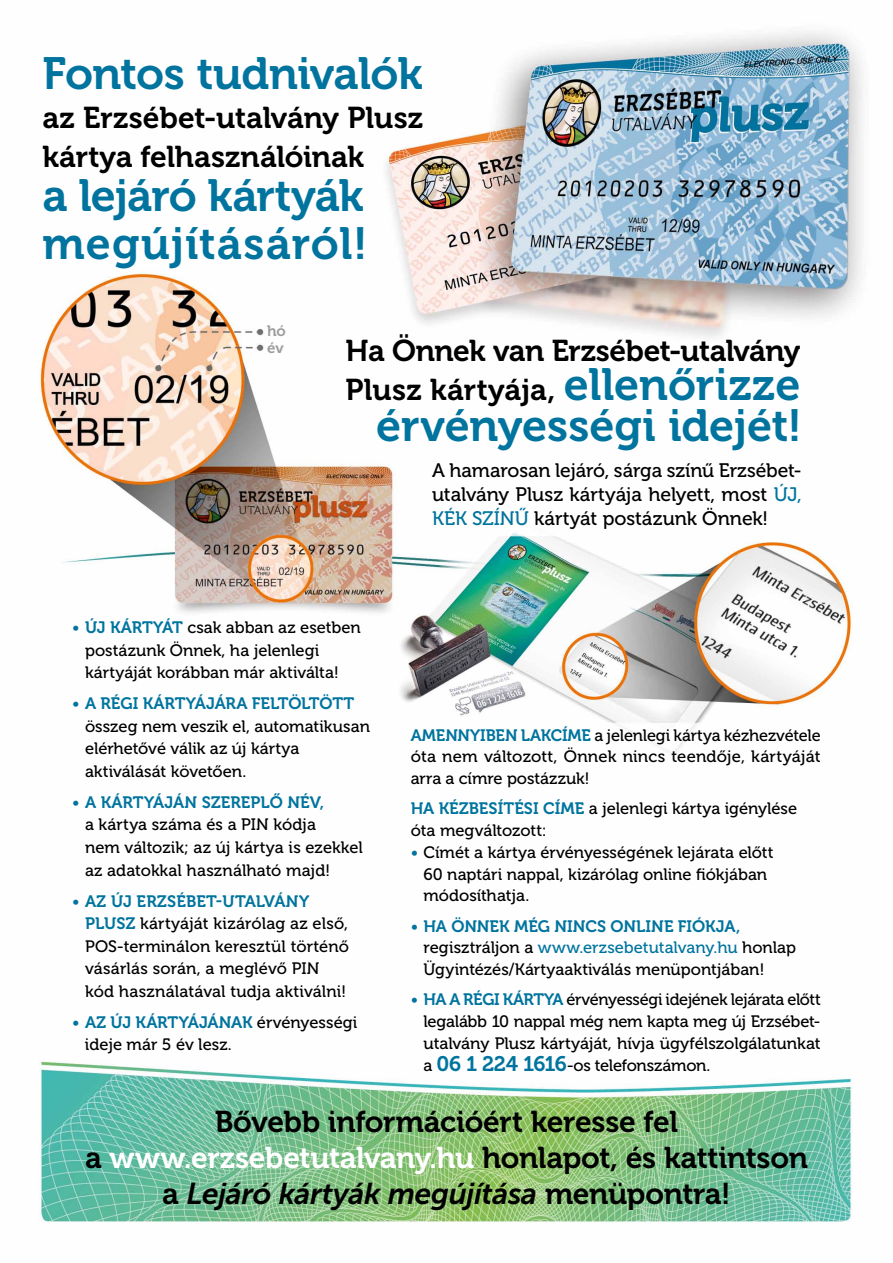
<style>
.page{position:relative;width:893px;height:1263px;background:#fff}
.page>*{position:absolute;margin:0;border:0;box-sizing:border-box;transform-origin:0 0}
.t1{font:45px/48px "Museo 700";letter-spacing:-.015em;color:#00749e}
.t2{font:30px/39px "Museo 700";letter-spacing:-.015em;color:#000}
.t3{font:italic 30px "Museo Sans 700";letter-spacing:-.01em;color:#000}
.t4{font:19.5px/24px "Museo 500";letter-spacing:-.005em;color:#000;text-align:justify}
.t5{font:16.5px/22.5px "Museo 500";color:#000}
.t6{font:16.5px "Museo 700";color:#00749e}
.t7{font:15px/16.5px "Museo 700";color:#9d9d9c}
.s1{font-size:45px;color:#00749e}
.s2{color:#00749e}
.s3{font-family:"Museo 700";color:#00749e}
.s4{font-family:"Museo 500"}
.s5{font-family:"Museo 500";color:#000}
.s6{font-family:"Museo 700";font-size:21px;color:#00749e}
.s7{color:#fff}
.s8{font-family:"Museo 700";font-style:normal}
</style>
<div class="page">
<img style="left:39px;top:31px;width:824px;height:1191px">
<h1 class="t1" style="left:43px;top:50px;width:382px">Fontos tudnivalók</h1>
<h2 class="t2" style="left:43px;top:99px;width:382px">az Erzsébet-utalvány Plusz kártya felhasználóinak</h2>
<h1 class="t1" style="left:43px;top:172px;width:327px">a lejáró kártyák megújításáról!</h1>
<p class="t7" style="left:267px;top:323px;width:20px">hó év</p>
<h2 class="t2" style="left:346px;top:332px;width:456px">Ha Önnek van Erzsébet-utalvány<br>Plusz kártyája, <span class="s1">ellenőrizze</span></h2>
<h1 class="t1" style="left:376px;top:402px;width:427px">érvényességi idejét!</h1>
<p class="t4" style="left:432px;top:459px;width:371px">A hamarosan lejáró, sárga színű Erzsébet&shy;utalvány Plusz kártyája helyett, most <span class="s2">új, kékszínű</span> kártyát postázunk Önnek!</p>
<p class="t5" style="left:85px;top:617px;width:277px;text-indent:-13px"><span class="s2">•</span> <span class="s3">Új kártyát</span> csak abban az esetben postázunk Önnek, ha jelenlegi kártyáját korábban már aktiválta!</p>
<p class="t6" style="left:72px;top:694px;width:284px"><span class="s4">•</span> A régi kártyájára feltöltött</p>
<p class="t5" style="left:85px;top:715px;width:287px">összeg nem veszik el, automatikusan elérhetővé válik az új kártya aktiválását követően.</p>
<p class="t6" style="left:72px;top:793px;width:254px"><span class="s4">•</span> A kártyáján szereplő név,</p>
<p class="t5" style="left:85px;top:814px;width:279px">a kártya száma és a PIN kódja<br>nem változik; az új kártya is ezekkel az adatokkal használható majd!</p>
<p class="t6" style="left:72px;top:892px;width:238px"><span class="s4">•</span> Az új Erzsébet-utalvány</p>
<p class="t5" style="left:85px;top:912px;width:265px"><span class="s3">Plusz</span> kártyáját kizárólag az első, POS-terminálon keresztül történő vásárlás során, a meglévő PIN kód használatával tudja aktiválni!</p>
<p class="t6" style="left:72px;top:1013px;width:287px"><span class="s4">•</span> Az új kártyájának <span class="s5">érvényességi</span></p>
<p class="t5" style="left:85px;top:1033px;width:148px">ideje már 5 év lesz.</p>
<p class="t5" style="left:411px;top:724px;width:411px;line-height:21.8px;text-align:justify"><span class="s3">Amennyiben lakcíme</span> a jelenlegi kártya kézhezvétele óta nem változott, Önnek nincs teendője, kártyáját arra a címre postázzuk!</p>
<p class="t5" style="left:411px;top:798px;width:388px;line-height:21.8px"><span class="s3">Ha kézbesítési címe</span> a jelenlegi kártya igénylése óta megváltozott:</p>
<p class="t5" style="left:423px;top:841px;width:352px;line-height:21.8px;text-indent:-13px"><span class="s2">•</span> Címét a kártya érvényességének lejárata előtt<br>60 naptári nappal, kizárólag online fiókjában módosíthatja.</p>
<p class="t6" style="left:411px;top:917px;width:331px"><span class="s4">•</span> Ha Önnek még nincs online fiókja,</p>
<p class="t5" style="left:423px;top:937px;width:374px;line-height:21.8px">regisztráljon a <span class="s2">www.erzsebetutalvany.hu</span> honlap<br>Ügyintézés/Kártyaaktiválás menüpontjában!</p>
<p class="t5" style="left:423px;top:989px;width:399px;line-height:21.8px;text-align:justify;text-indent:-13px"><span class="s2">•</span> <span class="s3">Ha a régi kártya</span> érvényességi idejének lejárata előtt legalább 10 nappal még nem kapta meg új Erzsébet&shy;utalvány Plusz kártyáját, hívja ügyfélszolgálatunkat a <span class="s6">06 1 224 1616</span>-os telefonszámon.</p>
<h2 class="t2" style="left:85px;top:1104px;width:724px;line-height:36px;text-align:center">Bővebb információért keresse fel<br>a <span class="s7">www.erzsebetutalvany.hu</span> honlapot, és kattintson</h2>
<h2 class="t3" style="left:162px;top:1176px;width:570px"><span class="s8">a</span> Lejáró kártyák megújítása <span class="s8">menüpontra!</span></h2>
</div>
